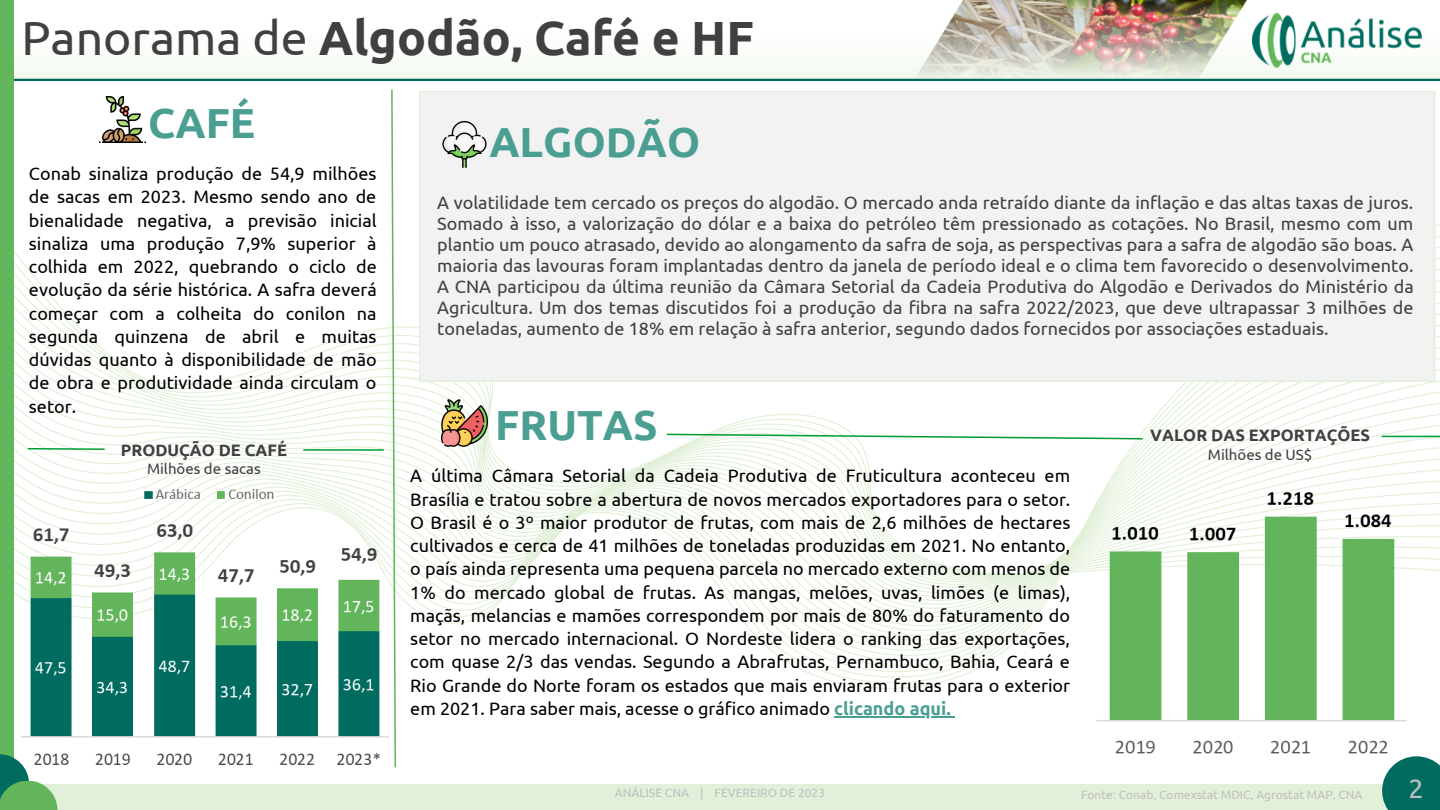
<style>
.page{position:relative;width:1440px;height:810px;background:#fff}
.page>*{position:absolute;margin:0;border:0;box-sizing:border-box;transform-origin:0 0}
.t1{font:700 48px "Ubuntu";color:#404040}
.t2{font:700 42px "Ubuntu";color:#4b9f92}
.t3{font:27px "Ubuntu";color:#bfbfbf}
.t4{font:18px/23.2px "Ubuntu";color:#000;text-align:justify}
.t5{font:18px/21px "Ubuntu";color:#404040;text-align:justify}
.t6{font:700 16.5px "Ubuntu";color:#404040}
.t7{font:15px "Ubuntu";color:#404040}
.t8{font:12px "Ubuntu";color:#bfbfbf}
.s1{font-weight:400}
.s2{font-weight:700;color:#4b9f92}
</style>
<div class="page">
<svg style="left:14px;top:229px;width:1426px;height:346px"></svg>
<div style="left:0;top:784px;width:1440px;height:26px;background:#e2f0d9"></div>
<div style="left:1382px;top:756px;width:58px;height:54px;background:#006c60"></div>
<div style="left:0;top:0;width:14px;height:810px;background:#62b55a"></div>
<div style="left:0;top:754px;width:29px;height:56px;background:#006c60"></div>
<svg style="left:0;top:781px;width:58px;height:29px;fill:#62b55a"></svg>
<div style="left:419px;top:91px;width:1016px;height:291px;background:#f2f2f2"></div>
<svg style="left:390px;top:89px;width:7px;height:679px"></svg>
<svg style="left:27px;top:447px;width:79px;height:4px"></svg>
<hr style="left:304px;top:449px;width:79px;height:2px;background:#009c33">
<img style="left:99px;top:96px;width:47px;height:47px">
<img style="left:441px;top:400px;width:47px;height:46px">
<img style="left:441px;top:121px;width:47px;height:47px">
<svg style="left:666px;top:433px;width:478px;height:7px"></svg>
<img style="left:21px;top:482px;width:368px;height:290px">
<img style="left:1082px;top:470px;width:340px;height:298px">
<img style="left:14px;top:0;width:1426px;height:81px">
<hr style="left:834px;top:716px;width:117px;height:2px;background:#4b9f92">
<hr style="left:1382px;top:436px;width:58px;height:1px;background:#009c33">
<h1 class="t1" style="left:21px;top:10px;width:734px"><span class="s1">Panorama de</span> Algodão, Café e HF</h1>
<h2 class="t2" style="left:148px;top:99px;width:109px">CAFÉ</h2>
<p class="t4" style="left:29px;top:162px;width:349px">Conab sinaliza produção de 54,9 milhões de sacas em 2023. Mesmo sendo ano de bienalidade negativa, a previsão inicial sinaliza uma produção 7,9% superior à colhida em 2022, quebrando o ciclo de evolução da série histórica. A safra deverá começar com a colheita do conilon na segunda quinzena de abril e muitas dúvidas quanto à disponibilidade de mão de obra e produtividade ainda circulam o setor.</p>
<p class="t6" style="left:121px;top:440px;width:168px">PRODUÇÃO DE CAFÉ</p>
<p class="t7" style="left:147px;top:460px;width:115px">Milhões de sacas</p>
<h2 class="t2" style="left:489px;top:118px;width:213px">ALGODÃO</h2>
<p class="t5" style="left:437px;top:192px;width:978px">A volatilidade tem cercado os preços do algodão. O mercado anda retraído diante da inflação e das altas taxas de juros.<br>Somado à isso, a valorização do dólar e a baixa do petróleo têm pressionado as cotações. No Brasil, mesmo com um plantio um pouco atrasado, devido ao alongamento da safra de soja, as perspectivas para a safra de algodão são boas. A maioria das lavouras foram implantadas dentro da janela de período ideal e o clima tem favorecido o desenvolvimento.<br>A CNA participou da última reunião da Câmara Setorial da Cadeia Produtiva do Algodão e Derivados do Ministério da Agricultura. Um dos temas discutidos foi a produção da fibra na safra 2022/2023, que deve ultrapassar 3 milhões de toneladas, aumento de 18% em relação à safra anterior, segundo dados fornecidos por associações estaduais.</p>
<h2 class="t2" style="left:495px;top:401px;width:164px">FRUTAS</h2>
<p class="t4" style="left:410px;top:464px;width:662px">A última Câmara Setorial da Cadeia Produtiva de Fruticultura aconteceu em Brasília e tratou sobre a abertura de novos mercados exportadores para o setor.<br>O Brasil é o 3º maior produtor de frutas, com mais de 2,6 milhões de hectares cultivados e cerca de 41 milhões de toneladas produzidas em 2021. No entanto, o país ainda representa uma pequena parcela no mercado externo com menos de 1% do mercado global de frutas. As mangas, melões, uvas, limões (e limas), maçãs, melancias e mamões correspondem por mais de 80% do faturamento do setor no mercado internacional. O Nordeste lidera o ranking das exportações, com quase 2/3 das vendas. Segundo a Abrafrutas, Pernambuco, Bahia, Ceará e Rio Grande do Norte foram os estados que mais enviaram frutas para o exterior em 2021. Para saber mais, acesse o gráfico animado <span class="s2">clicando aqui.</span></p>
<p class="t6" style="left:1150px;top:426px;width:221px">VALOR DAS EXPORTAÇÕES</p>
<p class="t7" style="left:1208px;top:446px;width:106px">Milhões de US$</p>
<p class="t8" style="left:615px;top:786px;width:212px">ANÁLISE CNA | FEVEREIRO DE 2023</p>
<h3 class="t3" style="left:1408px;top:773px;width:17px">2</h3>
<p class="t8" style="left:1081px;top:787px;width:283px">Fonte: Conab, Comexstat MDIC, Agrostat MAP, CNA</p>
</div>
